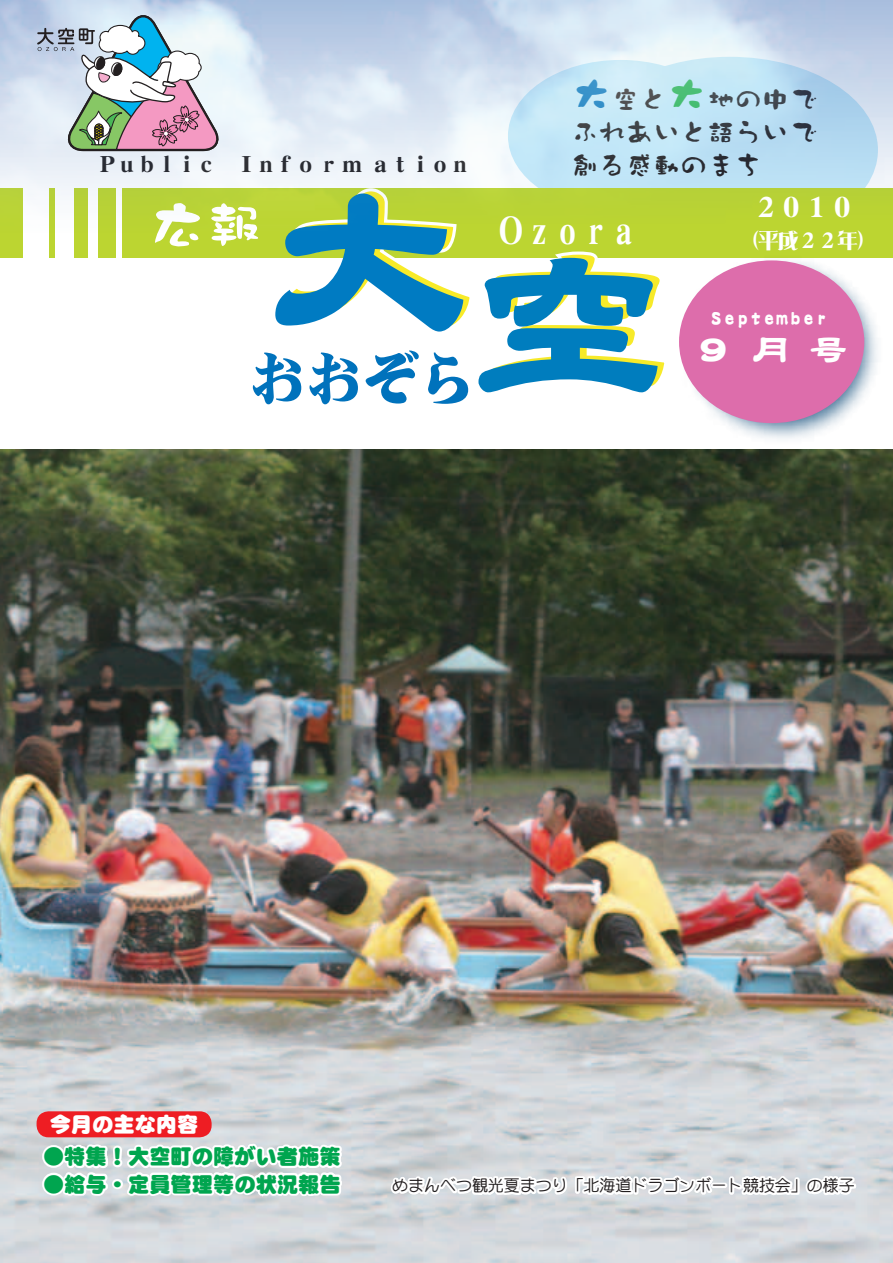
<style>
.page{position:relative;width:893px;height:1263px;background:#fff}
.page>*{position:absolute;margin:0;border:0;box-sizing:border-box;transform-origin:0 0}
.t1{font:204.6px "DFTF Lei Sho W9 WIN RKSJ H";color:#007bc2}
.t2{font:56.7px "DF Mincho SU WIN RKSJ H";color:#0072bc}
.t3{font:56.7px "DF Craft Sumi W9 WIN RKSJ H";color:#fff}
.t4{font:38.25px "DFTF Lei Sho W9 WIN RKSJ H";color:#fff}
.t5{font:37.8px "DF Lei Ga So W9 WIN RKSJ H";color:#fff;scale:.75 1}
.t6{font:27.6px "DF Lei Ga So W9 WIN RKSJ H";color:#fff}
.t7{font:27.15px/32.7px "DF Craft Sumi W9 WIN RKSJ H";color:#231f20;text-align:justify}
.t8{font:22.05px "DF Lei Ga So W9 WIN RKSJ H";letter-spacing:-.1em;color:#231f20}
.t9{font:21.3px "DF Maru Gothic UB WIN RKSJ H";color:#00a54f}
.t10{font:21.3px "DFTF Lei Sho W9 WIN RKSJ H";letter-spacing:-.03em;color:#fff;scale:.64 1}
.t11{font:21.3px "DF Lei Ga So W9 WIN RKSJ H";letter-spacing:-.07em;color:#fff}
.t12{font:21.3px "DF Maru Gothic UB WIN RKSJ H";color:#fff}
.t13{font:15.9px "DF Maru Gothic Md WIN RKSJ H";color:#231f20}
.s1{font-size:40.8px;color:#0072bc}
.s2{font-size:40.8px;color:#23b24b}
.s3{color:#007dbe}
</style>
<div class="page">
<img style="left:0;top:450px;width:893px;height:813px">
<div style="left:0;top:189px;width:893px;height:69px;background:#bcd531"></div>
<svg style="left:295px;top:250px;width:153px;height:8px"></svg>
<svg style="left:555px;top:251px;width:43px;height:7px"></svg>
<img style="left:676px;top:261px;width:212px;height:190px">
<div style="left:679px;top:260px;width:185px;height:163px;background:#dd6dab;border-radius:50%"></div>
<div style="left:23px;top:183px;width:25px;height:75px;background:#fff"></div>
<div style="left:56px;top:183px;width:18px;height:75px;background:#fff"></div>
<div style="left:88px;top:185px;width:10px;height:73px;background:#fff"></div>
<div style="left:117px;top:182px;width:5px;height:76px;background:#fff"></div>
<img style="left:0;top:0;width:893px;height:250px">
<svg style="left:37px;top:12px;width:185px;height:140px"></svg>
<svg style="left:39px;top:1020px;width:307px;height:205px"></svg>
<div style="left:37px;top:1111px;width:175px;height:26px;background:#ee1d23;border-radius:12px"></div>
<svg style="left:387px;top:1070px;width:329px;height:155px;background:#d5d9dc"></svg>
<div style="left:711px;top:1183px;width:16px;height:5px;border:4px solid #fff"></div>
<svg style="left:727px;top:1155px;width:131px;height:43px"></svg>
<h3 class="t8" style="left:96px;top:153px;width:376px">Ｐｕｂｌｉｃ　Ｉｎｆｏ ｍr ａｔｉｏｎ</h3>
<h3 class="t7" style="left:571px;top:83px;width:246px"><span class="s1">大</span>空と<span class="s2">大</span>地の中でふれあいと語らいで創る感動のまち</h3>
<h1 class="t1" style="left:267px;top:162px;width:404px">大<span class="s3">空</span></h1>
<h2 class="t3" style="left:149px;top:196px;width:115px">広報</h2>
<h3 class="t5" style="left:497px;top:212px;width:190px">Ｏｚｏｒａ</h3>
<h2 class="t2" style="left:249px;top:350px;width:228px">おおぞら</h2>
<h3 class="t6" style="left:752px;top:194px;width:105px">２０１０</h3>
<h3 class="t11" style="left:738px;top:230px;width:141px">（平成２２年(</h3>
<h3 class="t10" style="left:710px;top:308px;width:188px">Ｓｅｐｔｅｍｂｅｒ</h3>
<h3 class="t4" style="left:694px;top:331px;width:40px">９</h3>
<h3 class="t4" style="left:752px;top:331px;width:40px">月</h3>
<h3 class="t4" style="left:809px;top:331px;width:40px">号</h3>
<h3 class="t12" style="left:50px;top:1114px;width:150px">今月の主な内容</h3>
<h3 class="t9" style="left:43px;top:1146px;width:299px">●特集！大空町の障がい者施策</h3>
<h3 class="t9" style="left:43px;top:1173px;width:299px">●給与・定員管理等の状況報告</h3>
<p class="t13" style="left:392px;top:1177px;width:464px">めまんべつ観光夏まつり「北海道ドラゴンボート競技会」の様子</p>
</div>
